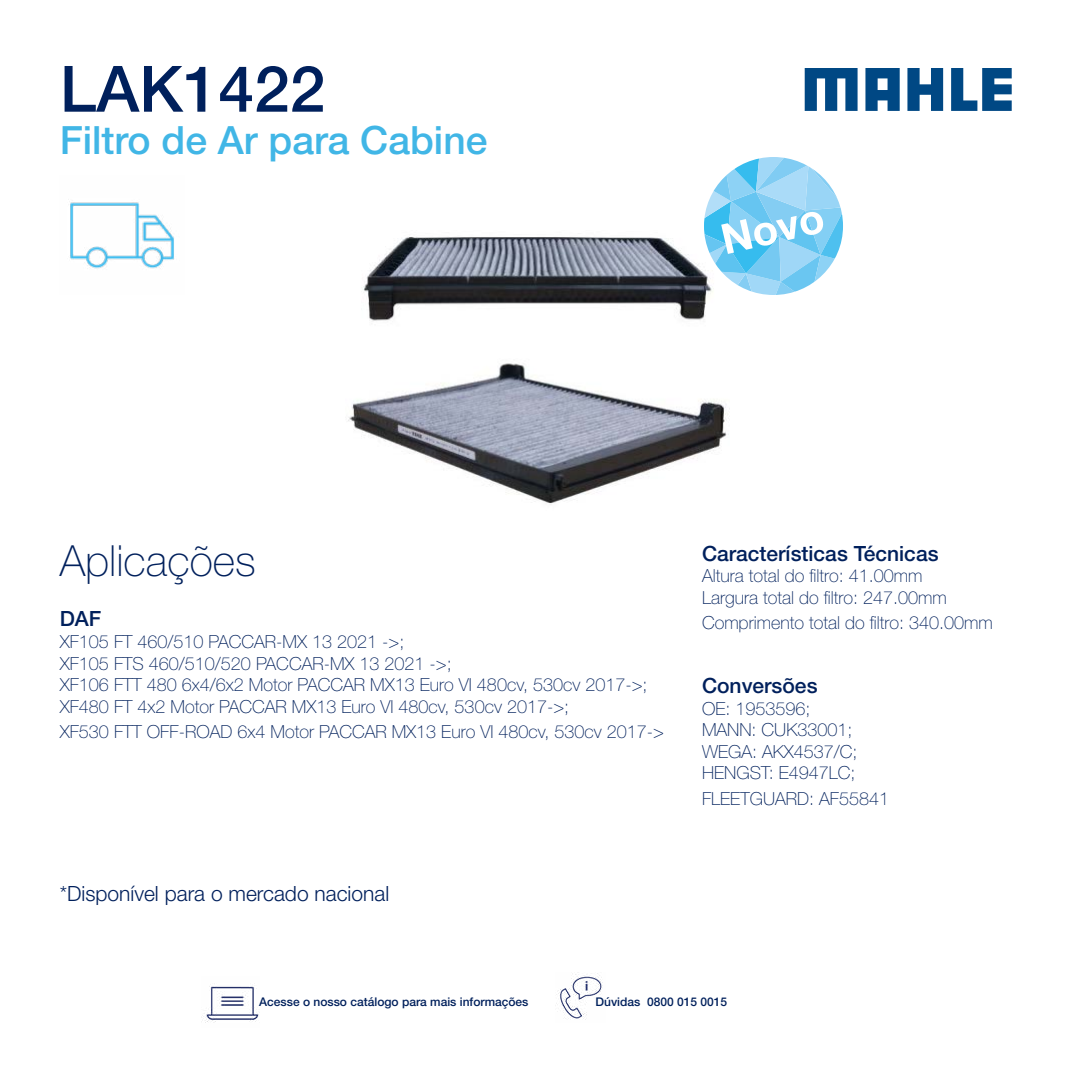
<style>
.page{position:relative;width:1080px;height:1080px;background:#fff}
.page>*{position:absolute;margin:0;border:0;box-sizing:border-box;transform-origin:0 0}
.t1{font:500 64px "Helvetica Neue LT Std";color:#00205c}
.t2{font:100 43px "Helvetica Neue LT Std";color:#00205c}
.t3{font:700 42px "Helvetica Neue LT Std";color:#fff}
.t4{font:500 39px "Helvetica Neue LT Std";color:#41b6e6}
.t5{font:500 21px "Helvetica Neue LT Std";color:#00205c}
.t6{font:300 21px "Helvetica Neue LT Std";color:#00205c}
.t7{font:100 18px/21.6px "Helvetica Neue LT Std";color:#00205c}
.t8{font:500 12px "Helvetica Neue LT Std";color:#00205c}
</style>
<div class="page">
<img style="left:201px;top:983px;width:58px;height:40px">
<img style="left:556px;top:973px;width:47px;height:47px">
<svg style="left:805px;top:68px;width:53px;height:43px"></svg>
<svg style="left:907px;top:68px;width:36px;height:43px"></svg>
<svg style="left:951px;top:68px;width:61px;height:43px"></svg>
<svg style="left:865px;top:68px;width:35px;height:43px;background:#2b6698"></svg>
<img style="left:70px;top:202px;width:104px;height:67px">
<img style="left:348px;top:237px;width:382px;height:268px">
<svg style="left:704px;top:157px;width:139px;height:138px"></svg>
<h1 class="t1" style="left:60px;top:51px;width:267px">LAK1422</h1>
<h3 class="t4" style="left:60px;top:117px;width:429px">Filtro de Ar para Cabine</h3>
<h3 class="t3" style="left:716px;top:215px;width:106px;rotate:-13deg">Novo</h3>
<h2 class="t2" style="left:60px;top:537px;width:198px">Aplicações</h2>
<p class="t5" style="left:60px;top:607px;width:43px">DAF</p>
<p class="t7" style="left:60px;top:631px;width:589px">XF105 FT 460/510 PACCAR-MX 13 2021 -&gt;;<br>XF105 FTS 460/510/520 PACCAR-MX 13 2021 -&gt;;<br>XF106 FTT 480 6x4/6x2 Motor PACCAR MX13 Euro VI 480cv, 530cv 2017-&gt;; XF480 FT 4x2 Motor PACCAR MX13 Euro VI 480cv, 530cv 2017-&gt;;</p>
<p class="t7" style="left:60px;top:721px;width:606px">XF530 FTT OFF-ROAD 6x4 Motor PACCAR MX13 Euro VI 480cv, 530cv 2017-&gt;</p>
<p class="t6" style="left:60px;top:881px;width:331px">*Disponível para o mercado nacional</p>
<p class="t5" style="left:702px;top:541px;width:238px">Características Técnicas</p>
<p class="t7" style="left:702px;top:565px;width:246px">Altura total do filtro: 41.00mm<br>Largura total do filtro: 247.00mm</p>
<p class="t7" style="left:702px;top:612px;width:292px">Comprimento total do filtro: 340.00mm</p>
<p class="t5" style="left:702px;top:673px;width:117px">Conversões</p>
<p class="t7" style="left:702px;top:697px;width:157px">OE: 1953596;<br>MANN: CUK33001;<br>WEGA: AKX4537/C;<br>HENGST: E4947LC;</p>
<p class="t7" style="left:702px;top:787px;width:189px">FLEETGUARD: AF55841</p>
<p class="t8" style="left:259px;top:995px;width:271px">Acesse o nosso catálogo para mais informações</p>
<p class="t8" style="left:596px;top:995px;width:133px">Dúvidas 0800 015 0015</p>
</div>
